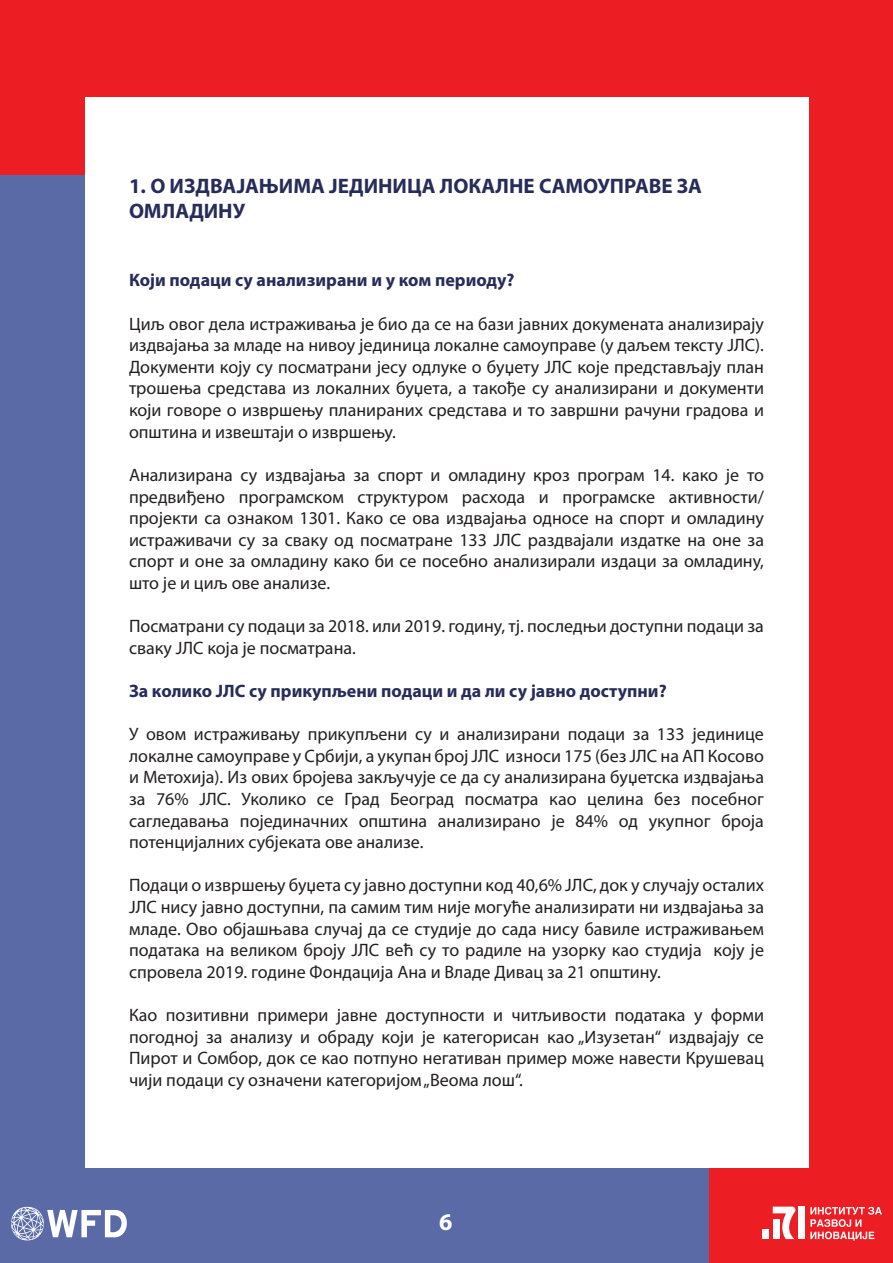
<style>
.page{position:relative;width:893px;height:1263px;background:#ed1d24}
.page>*{position:absolute;margin:0;border:0;box-sizing:border-box;transform-origin:0 0}
.t1{font:700 24px "Myriad Pro";color:#fff}
.t2{font:700 21px/25.2px "Myriad Pro";color:#272c59}
.t3{font:18px/21.6px "Myriad Pro";color:#231f20;text-align:justify}
.t4{font:700 18px "Myriad Pro";color:#272c59}
</style>
<div class="page">
<div style="left:0;top:175px;width:709px;height:1088px;background:#5a6aa6"></div>
<div style="left:85px;top:97px;width:724px;height:1070px;background:#fff"></div>
<div style="left:798px;top:1206px;width:7px;height:33px;background:#fff"></div>
<div style="left:762px;top:1229px;width:7px;height:10px;background:#fff"></div>
<svg style="left:773px;top:1206px;width:23px;height:33px"></svg>
<svg style="left:810px;top:1207px;width:72px;height:33px"></svg>
<svg style="left:11px;top:1207px;width:116px;height:34px"></svg>
<p class="t2" style="left:129px;top:172px;width:575px">1. О ИЗДВАЈАЊИМА ЈЕДИНИЦА ЛОКАЛНЕ САМОУПРАВЕ ЗА<br>ОМЛАДИНУ</p>
<p class="t4" style="left:129px;top:269px;width:387px">Који подаци су анализирани и у ком периоду?</p>
<p class="t3" style="left:129px;top:313px;width:636px">Циљ овог дела истраживања је био да се на бази јавних докумената анализирају издвајања за младе на нивоу јединица локалне самоуправе (у даљем тексту ЈЛС).<br>Документи коју су посматрани јесу одлуке о буџету ЈЛС које представљају план трошења средстава из локалних буџета, а такође су анализирани и документи који говоре о извршењу планираних средстава и то завршни рачуни градова и општина и извештаји о извршењу.</p>
<p class="t3" style="left:129px;top:464px;width:637px">Анализирана су издвајања за спорт и омладину кроз програм 14. како је то предвиђено програмском структуром расхода и програмске активности/ пројекти са ознаком 1301. Како се ова издвајања односе на спорт и омладину истраживачи су за сваку од посматране 133 ЈЛС раздвајали издатке на оне за спорт и оне за омладину како би се посебно анализирали издаци за омладину, што је и циљ ове анализе.</p>
<p class="t3" style="left:129px;top:615px;width:636px">Посматрани су подаци за 2018. или 2019. годину, тј. последњи доступни подаци за сваку ЈЛС која је посматрана.</p>
<p class="t4" style="left:129px;top:679px;width:539px">За колико ЈЛС су прикупљени подаци и да ли су јавно доступни?</p>
<p class="t3" style="left:129px;top:723px;width:637px">У овом истраживању прикупљени су и анализирани подаци за 133 јединице локалне самоуправе у Србији, а укупан број ЈЛС износи 175 (без ЈЛС на АП Косово и Метохија). Из ових бројева закључује се да су анализирана буџетска издвајања за 76% ЈЛС. Уколико се Град Београд посматра као целина без посебног сагледавања појединачних општина анализирано је 84% од укупног броја потенцијалних субјеката ове анализе.</p>
<p class="t3" style="left:129px;top:874px;width:637px">Подаци о извршењу буџета су јавно доступни код 40,6% ЈЛС, док у случају осталих ЈЛС нису јавно доступни, па самим тим није могуће анализирати ни издвајања за младе. Ово објашњава случај да се студије до сада нису бавиле истраживањем података на великом броју ЈЛС већ су то радиле на узорку као студија коју је спровела 2019. године Фондација Ана и Владе Дивац за 21 општину.</p>
<p class="t3" style="left:129px;top:1004px;width:636px">Као позитивни примери јавне доступности и читљивости података у форми погодној за анализу и обраду који је категорисан као „Изузетан“ издвајају се Пирот и Сомбор, док се као потпуно негативан пример може навести Крушевац чији подаци су означени категоријом „Веома лош“.</p>
<h1 class="t1" style="left:439px;top:1206px;width:15px">6</h1>
</div>
